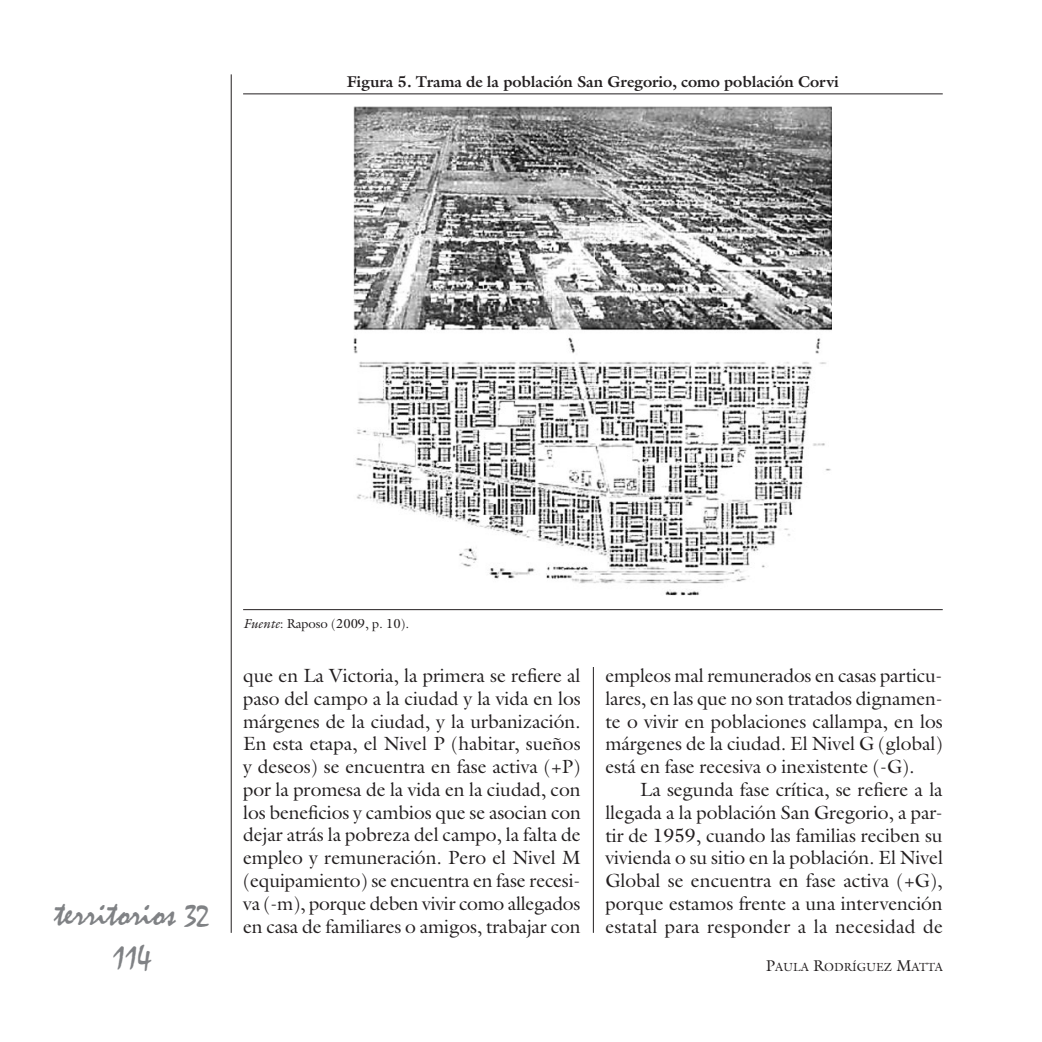
<style>
.page{position:relative;width:1042px;height:1042px;background:#fff}
.page>*{position:absolute;margin:0;border:0;box-sizing:border-box;transform-origin:0 0}
.t1{font:37.62px "Mistral";letter-spacing:-.01em;color:#808285}
.t2{font:33.25px "Mistral";color:#808285}
.t3{font:19.25px/22.8px "Galliard";letter-spacing:-.005em;color:#231f20;text-align:justify}
.t4{font:700 15.75px "Galliard";letter-spacing:-.005em;color:#231f20}
.t5{font:13.12px "Galliard";letter-spacing:-.005em;color:#231f20}
.t6{font:11.9px "Galliard";color:#231f20}
.s1{font-size:31.5px}
.s2{font-style:italic}
.s3{font-size:15.75px}
</style>
<div class="page">
<hr style="left:231px;top:74px;width:1px;height:859px;background:#231f20">
<hr style="left:593px;top:74px;width:1px;height:859px;background:#231f20">
<div style="left:243px;top:74px;width:700px;height:593px;background:#fff"></div>
<hr style="left:243px;top:94px;width:700px;height:1px;background:#231f20">
<hr style="left:243px;top:609px;width:700px;height:1px;background:#231f20">
<img style="left:354px;top:106px;width:478px;height:490px">
<p class="t4" style="left:347px;top:71px;width:494px">Figura 5. Trama de la población San Gregorio, como población Corvi</p>
<h1 class="t1" style="left:54px;top:892px;width:156px">territorios <span class="s1">32</span></h1>
<h2 class="t2" style="left:113px;top:938px;width:40px">114</h2>
<p class="t5" style="left:243px;top:615px;width:168px"><span class="s2">Fuente</span>: Raposo (2009, p. 10).</p>
<p class="t3" style="left:243px;top:664px;width:339px">que en La Victoria, la primera se refiere al paso del campo a la ciudad y la vida en los márgenes de la ciudad, y la urbanización.<br>En esta etapa, el Nivel P (habitar, sueños y deseos) se encuentra en fase activa (+P) por la promesa de la vida en la ciudad, con los beneficios y cambios que se asocian con dejar atrás la pobreza del campo, la falta de empleo y remuneración. Pero el Nivel M (equipamiento) se encuentra en fase recesi&shy;va (-m), porque deben vivir como allegados en casa de familiares o amigos, trabajar con</p>
<p class="t3" style="left:605px;top:664px;width:339px">empleos mal remunerados en casas particu&shy;lares, en las que no son tratados dignamen&shy;te o vivir en poblaciones callampa, en los márgenes de la ciudad. El Nivel G (global) está en fase recesiva o inexistente (-G).</p>
<p class="t3" style="left:605px;top:778px;width:339px;text-indent:35px">La segunda fase crítica, se refiere a la llegada a la población San Gregorio, a par&shy;tir de 1959, cuando las familias reciben su vivienda o su sitio en la población. El Nivel Global se encuentra en fase activa (+G), porque estamos frente a una intervención estatal para responder a la necesidad de</p>
<p class="t6" style="left:766px;top:959px;width:178px"><span class="s3">P</span>AULA <span class="s3">R</span>ODRÍGUEZ <span class="s3">M</span>ATTA</p>
</div>
